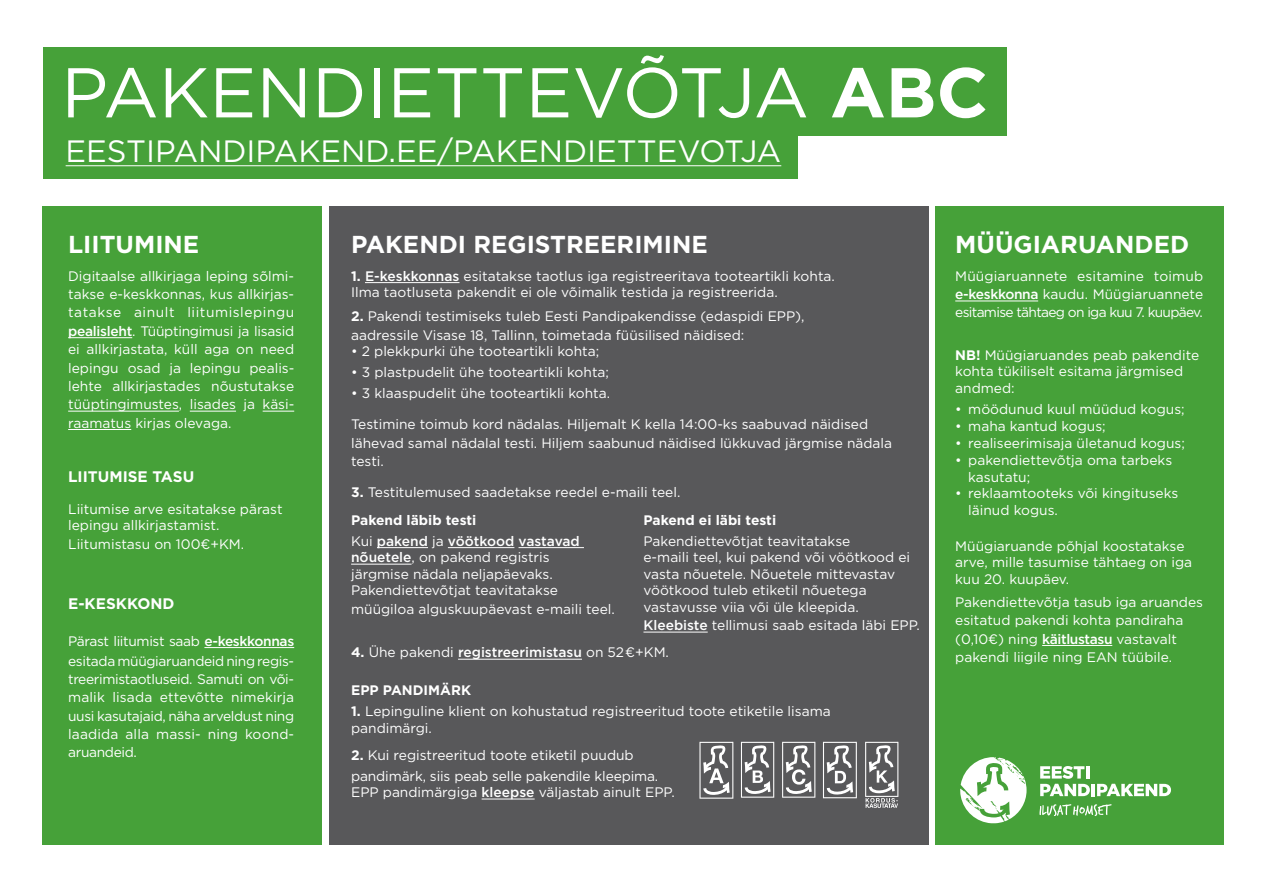
<style>
.page{position:relative;width:1263px;height:893px;background:#fff}
.page>*{position:absolute;margin:0;border:0;box-sizing:border-box;transform-origin:0 0}
.t1{font:70.2px "Gotham";color:#fff}
.t2{font:30.9px "Gotham";color:#fff}
.t3{font:700 24.45px "Gotham";color:#fff}
.t4{font:700 15.3px "Gotham";color:#fff}
.t5{font:13.8px/18.3px "Gotham";color:#fff}
.t6{font:13.8px/20px "Gotham";letter-spacing:-.025em;color:#fff}
.t7{font:700 13.8px "Gotham";color:#fff}
.s1{font-weight:700}
.s2{font-weight:500}
</style>
<div class="page">
<div style="left:329px;top:207px;width:600px;height:638px;background:#58585a"></div>
<div style="left:42px;top:207px;width:279px;height:638px;background:#46a139"></div>
<div style="left:43px;top:47px;width:964px;height:88px;background:#46a139"></div>
<div style="left:43px;top:127px;width:755px;height:51px;background:#46a139"></div>
<hr style="left:68px;top:337px;width:64px;height:1px;background:#fff">
<hr style="left:68px;top:411px;width:111px;height:1px;background:#fff">
<hr style="left:190px;top:411px;width:46px;height:1px;background:#fff">
<hr style="left:263px;top:411px;width:31px;height:1px;background:#fff">
<hr style="left:68px;top:429px;width:63px;height:1px;background:#fff">
<hr style="left:204px;top:647px;width:90px;height:1px;background:#fff">
<hr style="left:66px;top:165px;width:715px;height:1px;background:#fff">
<hr style="left:365px;top:282px;width:94px;height:1px;background:#fff">
<hr style="left:377px;top:547px;width:51px;height:1px;background:#fff">
<hr style="left:448px;top:547px;width:66px;height:1px;background:#fff">
<hr style="left:518px;top:547px;width:66px;height:1px;background:#fff">
<hr style="left:351px;top:564px;width:61px;height:1px;background:#fff">
<hr style="left:643px;top:632px;width:65px;height:1px;background:#fff">
<hr style="left:458px;top:659px;width:124px;height:1px;background:#fff">
<hr style="left:482px;top:799px;width:53px;height:1px;background:#fff">
<div style="left:936px;top:207px;width:288px;height:638px;background:#46a139"></div>
<hr style="left:955px;top:301px;width:83px;height:1px;background:#fff">
<hr style="left:1042px;top:645px;width:70px;height:1px;background:#fff">
<svg style="left:699px;top:742px;width:34px;height:57px"></svg>
<svg style="left:741px;top:742px;width:33px;height:56px"></svg>
<svg style="left:782px;top:742px;width:33px;height:56px"></svg>
<svg style="left:823px;top:742px;width:34px;height:56px"></svg>
<svg style="left:865px;top:742px;width:33px;height:66px"></svg>
<svg style="left:960px;top:757px;width:66px;height:66px"></svg>
<svg style="left:1040px;top:766px;width:50px;height:30px"></svg>
<hr style="left:1091px;top:784px;width:4px;height:12px;background:#fff">
<svg style="left:1097px;top:784px;width:74px;height:12px"></svg>
<svg style="left:1039px;top:804px;width:73px;height:12px"></svg>
<h1 class="t1" style="left:61px;top:50px;width:928px">PAKENDIETTEVÕTJA <span class="s1">ABC</span></h1>
<h2 class="t2" style="left:66px;top:132px;width:717px">EESTIPANDIPAKEND.EE/PAKENDIETTEVOTJA</h2>
<h3 class="t3" style="left:68px;top:230px;width:133px">LIITUMINE</h3>
<p class="t5" style="left:68px;top:267px;width:228px;text-align:justify">Digitaalse allkirjaga leping sõlmi&shy;takse e-keskkonnas, kus allkirjas&shy;tatakse ainult liitumislepingu <span class="s2">pealisleht</span>. Tüüptingimusi ja lisasid ei allkirjastata, küll aga on need lepingu osad ja lepingu pealis&shy;lehte allkirjastades nõustutakse tüüptingimustes, lisades ja käsi&shy;raamatus kirjas olevaga.</p>
<p class="t4" style="left:68px;top:467px;width:128px">LIITUMISE TASU</p>
<p class="t5" style="left:68px;top:502px;width:216px;line-height:15.3px">Liitumise arve esitatakse pärast lepingu allkirjastamist.</p>
<p class="t5" style="left:68px;top:535px;width:178px">Liitumistasu on 100€+KM.</p>
<p class="t4" style="left:68px;top:594px;width:108px">E-KESKKOND</p>
<p class="t6" style="left:68px;top:631px;width:228px">Pärast liitumist saab <span class="s2">e-keskkonnas </span>esitada müügiaruandeid ning regis-</p>
<p class="t5" style="left:68px;top:670px;width:228px;text-align:justify">treerimistaotluseid. Samuti on või&shy;malik lisada ettevõtte nimekirja uusi kasutajaid, näha arveldust ning laadida alla massi- ning koond&shy;aruandeid.</p>
<h3 class="t3" style="left:351px;top:230px;width:358px">PAKENDI REGISTREERIMINE</h3>
<p class="t5" style="left:351px;top:268px;width:485px;line-height:16.5px"><span class="s1">1.</span> <span class="s2">E-keskkonnas</span> esitatakse taotlus iga registreeritava tooteartikli kohta.<br>Ilma taotluseta pakendit ei ole võimalik testida ja registreerida.</p>
<p class="t5" style="left:351px;top:307px;width:455px"><span class="s1">2.</span> Pakendi testimiseks tuleb Eesti Pandipakendisse (edaspidi EPP), aadressile Visase 18, Tallinn, toimetada füüsilised näidised:</p>
<p class="t5" style="left:351px;top:342px;width:250px">• 2 plekkpurki ühe tooteartikli kohta;</p>
<p class="t5" style="left:351px;top:363px;width:259px">• 3 plastpudelit ühe tooteartikli kohta;</p>
<p class="t5" style="left:351px;top:384px;width:261px">• 3 klaaspudelit ühe tooteartikli kohta.</p>
<p class="t5" style="left:351px;top:415px;width:543px">Testimine toimub kord nädalas. Hiljemalt K kella 14:00-ks saabuvad näidised lähevad samal nädalal testi. Hiljem saabunud näidised lükkuvad järgmise nädala testi.</p>
<p class="t5" style="left:351px;top:477px;width:331px;line-height:28.5px"><span class="s1">3.</span> Testitulemused saadetakse reedel e-maili teel.<br><span class="s1">Pakend läbib testi</span></p>
<p class="t5" style="left:351px;top:533px;width:230px;line-height:16.5px">Kui <span class="s2">pakend</span> ja <span class="s2">vöötkood vastavad nõuetele</span>, on pakend registris järgmise nädala neljapäevaks.<br>Pakendiettevõtjat teavitatakse</p>
<p class="t5" style="left:351px;top:600px;width:265px">müügiloa alguskuupäevast e-maili teel.</p>
<p class="t7" style="left:643px;top:512px;width:134px">Pakend ei läbi testi</p>
<p class="t5" style="left:643px;top:533px;width:268px;line-height:16.5px">Pakendiettevõtjat teavitatakse<br>e-maili teel, kui pakend või vöötkood ei vasta nõuetele. Nõuetele mittevastav vöötkood tuleb etiketil nõuetega vastavusse viia või üle kleepida.</p>
<p class="t5" style="left:643px;top:616px;width:278px"><span class="s2">Kleebiste</span> tellimusi saab esitada läbi EPP.</p>
<p class="t5" style="left:351px;top:643px;width:319px"><span class="s1">4.</span> Ühe pakendi <span class="s2">registreerimistasu</span> on 52€+KM.</p>
<p class="t7" style="left:351px;top:682px;width:121px">EPP PANDIMÄRK</p>
<p class="t5" style="left:351px;top:703px;width:481px;line-height:16.5px"><span class="s1">1.</span> Lepinguline klient on kohustatud registreeritud toote etiketile lisama pandimärgi.</p>
<p class="t5" style="left:351px;top:744px;width:309px;line-height:20.9px"><span class="s1">2.</span> Kui registreeritud toote etiketil puudub pandimärk, siis peab selle pakendile kleepima.</p>
<p class="t5" style="left:351px;top:783px;width:325px">EPP pandimärgiga <span class="s2">kleepse</span> väljastab ainult EPP.</p>
<h3 class="t3" style="left:955px;top:230px;width:235px">MÜÜGIARUANDED</h3>
<p class="t5" style="left:955px;top:267px;width:249px;text-align:justify">Müügiaruannete esitamine toimub <span class="s2">e-keskkonna</span> kaudu. Müügiaruannete esitamise tähtaeg on iga kuu 7. kuupäev.</p>
<p class="t5" style="left:955px;top:346px;width:245px;line-height:16.8px"><span class="s1">NB!</span> Müügiaruandes peab pakendite kohta tükiliselt esitama järgmised andmed:</p>
<p class="t5" style="left:955px;top:400px;width:231px">• möödunud kuul müüdud kogus;</p>
<p class="t5" style="left:955px;top:417px;width:152px">• maha kantud kogus;</p>
<p class="t5" style="left:955px;top:434px;width:231px">• realiseerimisaja ületanud kogus;</p>
<p class="t5" style="left:968px;top:451px;width:205px;line-height:16.8px;text-indent:-13px">• pakendiettevõtja oma tarbeks kasutatu;</p>
<p class="t5" style="left:968px;top:485px;width:212px;line-height:16.8px;text-indent:-13px">• reklaamtooteks või kingituseks läinud kogus.</p>
<p class="t5" style="left:955px;top:537px;width:238px;line-height:16.8px">Müügiaruande põhjal koostatakse arve, mille tasumise tähtaeg on iga kuu 20. kuupäev.</p>
<p class="t5" style="left:955px;top:593px;width:249px">Pakendiettevõtja tasub iga aruandes esitatud pakendi kohta pandiraha (0,10€) ning <span class="s2">käitlustasu</span> vastavalt pakendi liigile ning EAN tüübile.</p>
</div>
